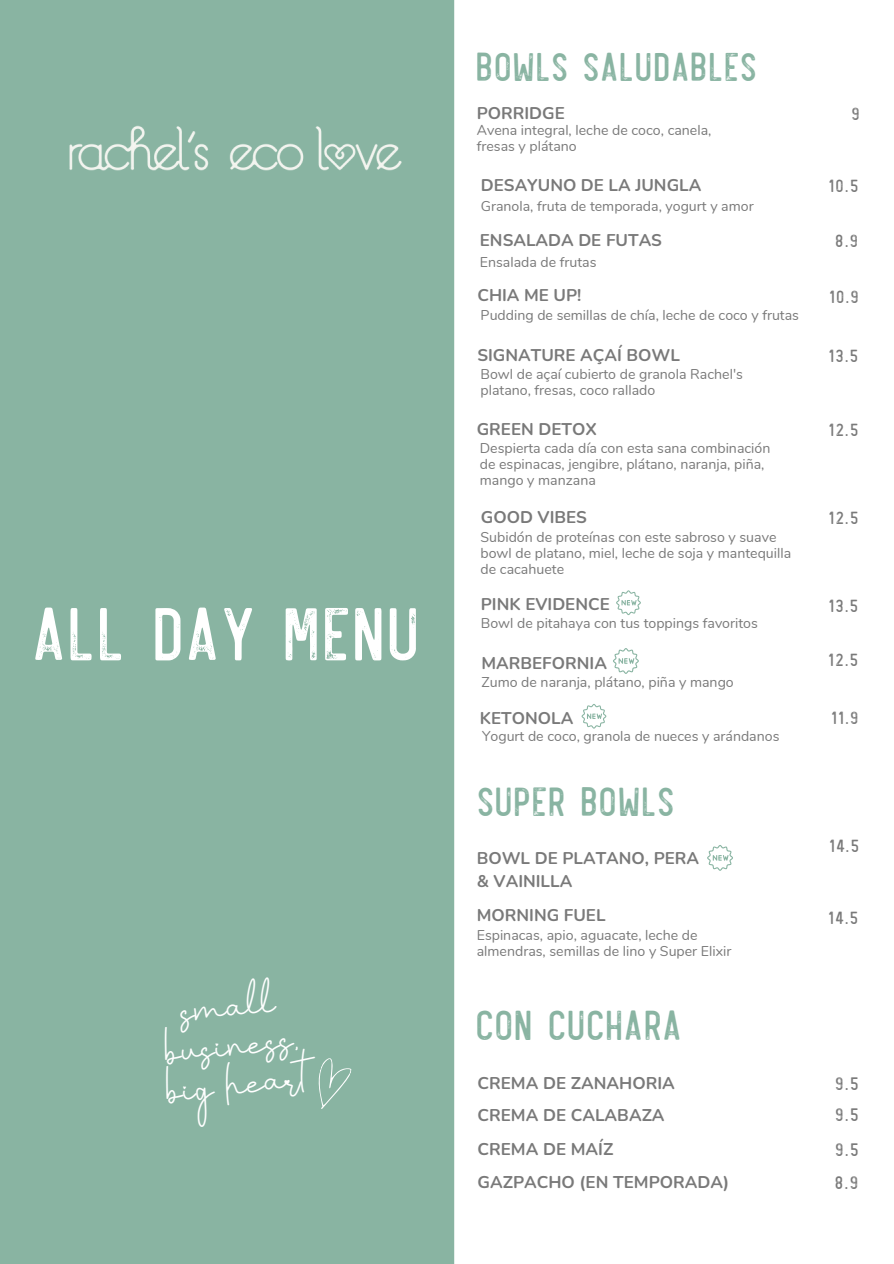
<style>
.page{position:relative;width:894px;height:1264px;background:#fff}
.page>*{position:absolute;margin:0;border:0;box-sizing:border-box;transform-origin:0 0}
.t1{font:77.85px "Revelstoke Grunge";letter-spacing:-.065em;color:#fff}
.t2{font:43.65px "Revelstoke Grunge";letter-spacing:-.065em;color:#89b4a2}
.t3{font:42.45px "Revelstoke Grunge";letter-spacing:-.065em;color:#89b4a2}
.t4{font:41.7px "Revelstoke Grunge";letter-spacing:-.065em;color:#89b4a2}
.t5{font:33px/39.3px "Faritta";color:#fff;text-align:center}
.t6{font:18.9px "Revelstoke Grunge";color:#797979}
.t7{font:18.45px "Revelstoke Grunge";color:#797979}
.t8{font:700 16.95px "Nunito";color:#797979}
.t9{font:14.1px/15.9px "Nunito";color:#797979}
</style>
<div class="page">
<div style="left:0;top:0;width:454px;height:1263px;background:#89b4a2"></div>
<img style="left:69px;top:125px;width:333px;height:46px">
<svg style="left:318px;top:1058px;width:34px;height:51px"></svg>
<svg style="left:616px;top:590px;width:24px;height:25px"></svg>
<svg style="left:613px;top:648px;width:25px;height:26px"></svg>
<svg style="left:707px;top:845px;width:25px;height:25px"></svg>
<svg style="left:581px;top:704px;width:25px;height:24px"></svg>
<p class="t1" style="left:35px;top:582px;width:396px">ALL DAY MENU</p>
<p class="t5" style="left:156px;top:997px;width:142px;rotate:-6deg">small business, big heart</p>
<p class="t4" style="left:477px;top:40px;width:286px">BOWLS SALUDABLES</p>
<p class="t8" style="left:476px;top:102px;width:90px">PORRIDGE</p>
<p class="t7" style="left:852px;top:101px;width:11px">9</p>
<p class="t9" style="left:476px;top:123px;width:236px">Avena integral, leche de coco, canela, fresas y plátano</p>
<p class="t8" style="left:480px;top:173px;width:222px">DESAYUNO DE LA JUNGLA</p>
<p class="t7" style="left:829px;top:173px;width:32px">1o.5</p>
<p class="t9" style="left:480px;top:198px;width:274px">Granola, fruta de temporada, yogurt y amor</p>
<p class="t8" style="left:479px;top:229px;width:184px">ENSALADA DE FUTAS</p>
<p class="t7" style="left:836px;top:229px;width:26px">8.9</p>
<p class="t9" style="left:479px;top:254px;width:118px">Ensalada de frutas</p>
<p class="t8" style="left:477px;top:284px;width:105px">CHIA ME UP!</p>
<p class="t9" style="left:480px;top:307px;width:320px">Pudding de semillas de chía, leche de coco y frutas</p>
<p class="t8" style="left:477px;top:343px;width:204px">SIGNATURE AÇAÍ BOWL</p>
<p class="t9" style="left:480px;top:367px;width:264px">Bowl de açaí cubierto de granola Rachel's platano, fresas, coco rallado</p>
<p class="t8" style="left:476px;top:417px;width:122px">GREEN DETOX</p>
<p class="t9" style="left:479px;top:441px;width:292px">Despierta cada día con esta sana combinación de espinacas, jengibre, plátano, naranja, piña, mango y manzana</p>
<p class="t8" style="left:480px;top:506px;width:108px">GOOD VIBES</p>
<p class="t9" style="left:480px;top:529px;width:312px">Subidón de proteínas con este sabroso y suave bowl de platano, miel, leche de soja y mantequilla de cacahuete</p>
<p class="t8" style="left:480px;top:592px;width:130px">PINK EVIDENCE</p>
<p class="t9" style="left:480px;top:615px;width:278px">Bowl de pitahaya con tus toppings favoritos</p>
<p class="t8" style="left:481px;top:651px;width:127px">MARBEFORNIA</p>
<p class="t9" style="left:481px;top:675px;width:254px">Zumo de naranja, plátano, piña y mango</p>
<p class="t8" style="left:479px;top:706px;width:95px">KETONOLA</p>
<p class="t9" style="left:482px;top:728px;width:299px">Yogurt de coco, granola de nueces y arándanos</p>
<p class="t3" style="left:478px;top:773px;width:202px">SUPER BOWLS</p>
<p class="t8" style="left:476px;top:846px;width:224px">BOWL DE PLATANO, PERA</p>
<p class="t8" style="left:476px;top:870px;width:97px">&amp; VAINILLA</p>
<p class="t8" style="left:476px;top:904px;width:130px">MORNING FUEL</p>
<p class="t9" style="left:476px;top:927px;width:256px">Espinacas, apio, aguacate, leche de almendras, semillas de lino y Super Elixir</p>
<p class="t2" style="left:477px;top:996px;width:211px">CON CUCHARA</p>
<p class="t8" style="left:477px;top:1072px;width:199px">CREMA DE ZANAHORIA</p>
<p class="t8" style="left:477px;top:1103px;width:188px">CREMA DE CALABAZA</p>
<p class="t8" style="left:477px;top:1138px;width:137px">CREMA DE MAÍZ</p>
<p class="t8" style="left:477px;top:1170px;width:253px">GAZPACHO (EN TEMPORADA)</p>
<p class="t7" style="left:829px;top:284px;width:32px">1o.9</p>
<p class="t7" style="left:829px;top:343px;width:32px">13.5</p>
<p class="t7" style="left:829px;top:417px;width:32px">12.5</p>
<p class="t7" style="left:829px;top:506px;width:32px">12.5</p>
<p class="t7" style="left:829px;top:593px;width:32px">13.5</p>
<p class="t7" style="left:828px;top:648px;width:32px">12.5</p>
<p class="t7" style="left:831px;top:705px;width:30px">11.9</p>
<p class="t7" style="left:829px;top:833px;width:32px">14.5</p>
<p class="t7" style="left:829px;top:905px;width:32px">14.5</p>
<p class="t6" style="left:835px;top:1071px;width:26px">9.5</p>
<p class="t6" style="left:835px;top:1102px;width:26px">9.5</p>
<p class="t6" style="left:835px;top:1137px;width:26px">9.5</p>
<p class="t6" style="left:835px;top:1169px;width:26px">8.9</p>
</div>
